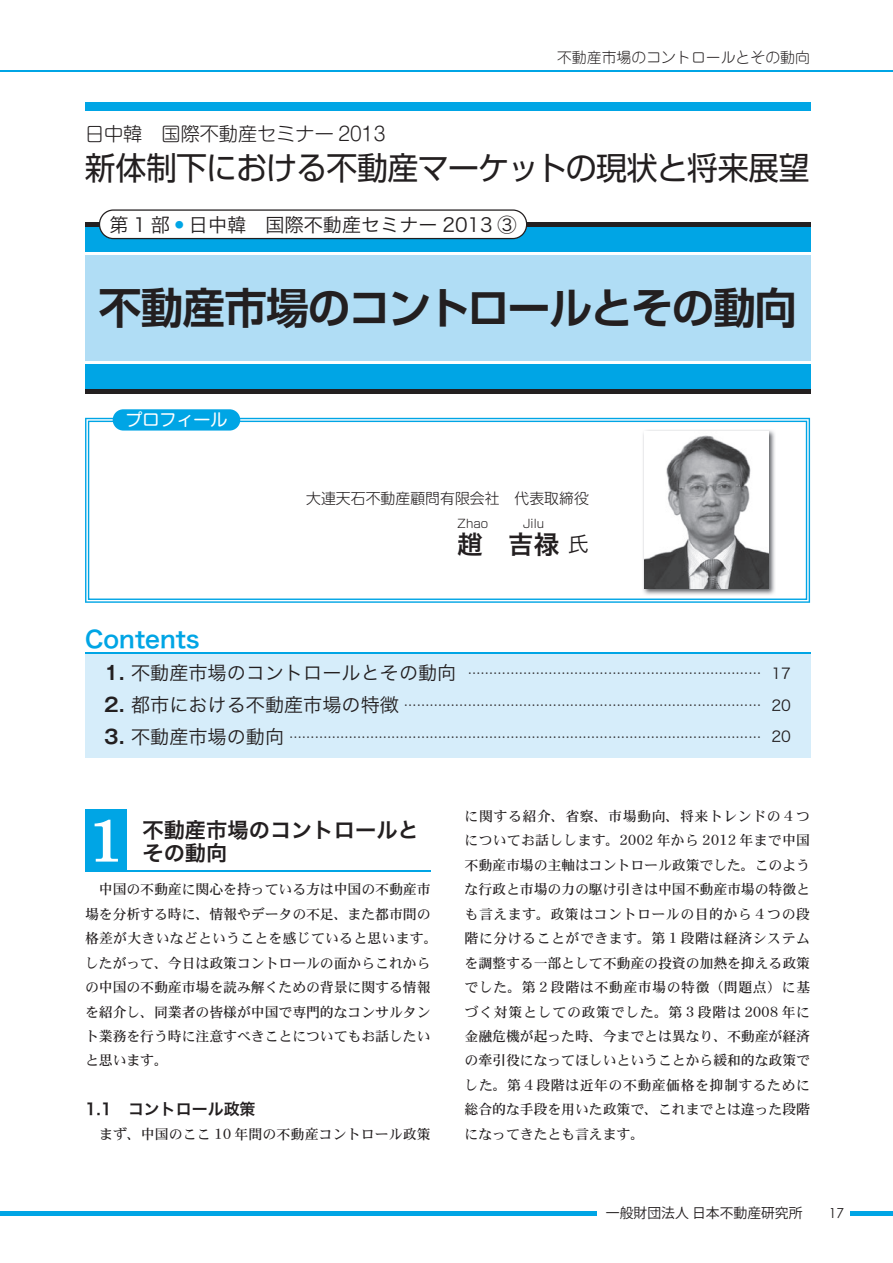
<style>
.page{position:relative;width:893px;height:1263px;background:#fff}
.page>*{position:absolute;margin:0;border:0;box-sizing:border-box;transform-origin:0 0}
.t1{font:700 61.65px "Century Schoolbook";color:#fff;scale:.95 1}
.t2{font:700 42.45px "Shin Go Pro De";letter-spacing:-.035em;color:#231f20}
.t3{font:31.95px "Shin Go Pro";letter-spacing:-.02em;color:#231f20}
.t4{font:25.5px "Hira Kaku Pro W6";color:#231f20}
.t5{font:23.4px "Hira Kaku Pro W6";color:#00a5e5}
.t6{font:21.3px/23.4px "Hira Kaku Pro W6";color:#231f20}
.t7{font:19.2px "Hira Kaku Pro W3";color:#231f20}
.t8{font:300 19.2px "Shin M Go Pro";color:#231f20}
.t9{font:16.95px "Shin M Go Pro";color:#fff}
.t10{font:15.9px "Hira Kaku Pro W6";color:#231f20}
.t11{font:300 14.85px "Shin M Go Pro";color:#231f20}
.t12{font:300 14.85px "Jun 101 Pro";color:#231f20}
.t13{font:13.8px/24.5px "DFHS Mincho W5 WINP RKSJ H";color:#231f20}
.t14{font:13.8px "Koz Go Pro";color:#231f20}
.t15{font:13.8px "Century Gothic";color:#231f20}
.t16{font:12.75px "Hira Kaku Pro W3";color:#231f20}
.t17{font:300 11.7px "Shin Go Pro";color:#231f20}
.s1{color:#00a5e5}
.s2{font-family:"Hira Kaku Pro W3";font-size:21.3px}
.s3{font-family:"Gothic MB101 Pro De";font-weight:700;font-size:19.2px}
.s4{font-size:19.2px}
.s5{font-size:14.85px}
</style>
<div class="page">
<hr style="left:850px;top:1211px;width:43px;height:4px;background:#00a5e5">
<hr style="left:0;top:1211px;width:596px;height:4px;background:#00a5e5">
<div style="left:85px;top:809px;width:41px;height:63px;background:#00a5e5"></div>
<hr style="left:85px;top:871px;width:346px;height:1px;background:#00a5e5">
<hr style="left:0;top:70px;width:893px;height:1px;background:#00a5e5">
<div style="left:85px;top:222px;width:725px;height:171px;background:#00a5e5"></div>
<div style="left:85px;top:252px;width:725px;height:112px;background:#b0ddf5"></div>
<hr style="left:85px;top:361px;width:725px;height:3px;background:#fff">
<hr style="left:85px;top:252px;width:725px;height:2px;background:#fff">
<hr style="left:85px;top:389px;width:725px;height:4px;background:#231f20">
<hr style="left:85px;top:222px;width:725px;height:4px;background:#231f20">
<div style="left:85px;top:102px;width:725px;height:9px;background:#00a5e5"></div>
<svg style="left:85px;top:418px;width:725px;height:185px;background:#7ed1f1"></svg>
<svg style="left:88px;top:421px;width:719px;height:179px"></svg>
<div style="left:113px;top:409px;width:127px;height:22px;background:#00a5e5;border-radius:11px"></div>
<img style="left:642px;top:429px;width:134px;height:167px">
<img style="left:644px;top:432px;width:125px;height:157px">
<hr style="left:85px;top:653px;width:725px;height:1px;background:#00a5e5">
<div style="left:85px;top:654px;width:725px;height:40px;background:#d6edfa"></div>
<div style="left:85px;top:686px;width:725px;height:40px;background:#d6edfa"></div>
<div style="left:85px;top:718px;width:725px;height:40px;background:#d6edfa"></div>
<svg style="left:99px;top:209px;width:428px;height:30px"></svg>
<p class="t12" style="left:557px;top:46px;width:254px">不動産市場のコントロールとその動向</p>
<h3 class="t8" style="left:85px;top:119px;width:302px">日中韓　国際不動産セミナー 2013</h3>
<h3 class="t3" style="left:85px;top:142px;width:726px">新体制下における不動産マーケットの現状と将来展望</h3>
<h3 class="t7" style="left:109px;top:207px;width:409px">第 1 部<span class="s1">•</span>日中韓　国際不動産セミナー 2013 ③</h3>
<h2 class="t2" style="left:99px;top:273px;width:700px">不動産市場のコントロールとその動向</h2>
<p class="t9" style="left:125px;top:406px;width:104px">プロフィール</p>
<p class="t11" style="left:306px;top:487px;width:284px">大連天石不動産顧問有限会社　代表取締役</p>
<h3 class="t4" style="left:457px;top:521px;width:27px">趙</h3>
<p class="t17" style="left:457px;top:514px;width:32px">Zhao</p>
<p class="t17" style="left:523px;top:514px;width:22px">Jilu</p>
<h3 class="t4" style="left:508px;top:521px;width:82px">吉禄<span class="s2">氏</span></h3>
<h3 class="t5" style="left:85px;top:618px;width:116px">Contents</h3>
<p class="t16" style="left:104px;top:662px;width:688px"><span class="s3">1.</span> <span class="s4">不動産市場のコントロールとその動向</span> …………………………………………………………… <span class="s5">17</span></p>
<p class="t16" style="left:104px;top:693px;width:688px"><span class="s3">2.</span> <span class="s4">都市における不動産市場の特徴</span> ………………………………………………………………………… <span class="s5">20</span></p>
<p class="t16" style="left:104px;top:725px;width:688px"><span class="s3">3.</span> <span class="s4">不動産市場の動向</span> ………………………………………………………………………………………………… <span class="s5">20</span></p>
<h1 class="t1" style="left:89px;top:791px;width:37px">1</h1>
<h3 class="t6" style="left:142px;top:817px;width:278px">不動産市場のコントロールとその動向</h3>
<p class="t13" style="left:85px;top:877px;width:354px">　中国の不動産に関心を持っている方は中国の不動産市場を分析する時に、情報やデータの不足、また都市間の格差が大きいなどということを感じていると思います。したがって、今日は政策コントロールの面からこれからの中国の不動産市場を読み解くための背景に関する情報を紹介し、同業者の皆様が中国で専門的なコンサルタント業務を行う時に注意すべきことについてもお話したいと思います。</p>
<p class="t10" style="left:85px;top:1095px;width:172px">1.1　コントロール政策</p>
<p class="t13" style="left:85px;top:1121px;width:347px">　まず、中国のここ 10 年間の不動産コントロール政策</p>
<p class="t13" style="left:465px;top:804px;width:347px;text-align:justify">に関する紹介、省察、市場動向、将来トレンドの 4 つについてお話しします。2002 年から 2012 年まで中国不動産市場の主軸はコントロール政策でした。このような行政と市場の力の駆け引きは中国不動産市場の特徴とも言えます。政策はコントロールの目的から 4 つの段階に分けることができます。第 1 段階は経済システムを調整する一部として不動産の投資の加熱を抑える政策でした。第 2 段階は不動産市場の特徴（問題点）に基づく対策としての政策でした。第 3 段階は 2008 年に金融危機が起った時、今までとは異なり、不動産が経済の牽引役になってほしいということから緩和的な政策でした。第 4 段階は近年の不動産価格を抑制するために総合的な手段を用いた政策で、これまでとは違った段階になってきたとも言えます。　</p>
<p class="t14" style="left:606px;top:1204px;width:198px">一般財団法人 日本不動産研究所</p>
<p class="t15" style="left:829px;top:1203px;width:17px">17</p>
</div>
